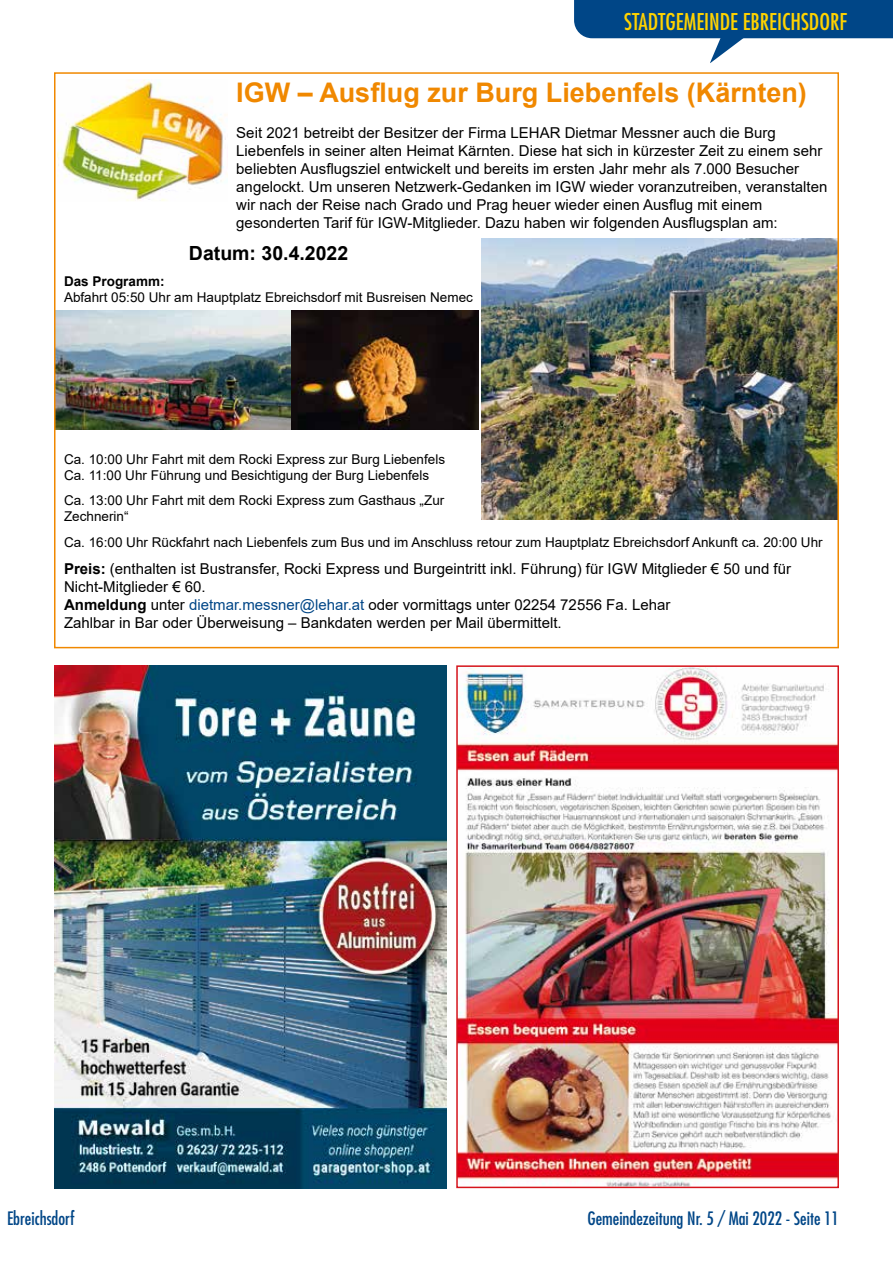
<style>
.page{position:relative;width:893px;height:1263px;background:#fff}
.page>*{position:absolute;margin:0;border:0;box-sizing:border-box;transform-origin:0 0}
.t1{font:700 27px "Arial";color:#f08800}
.t2{font:condensed 22.5px "Futura Std";color:#ffd300}
.t3{font:700 19.5px "Arial";color:#000}
.t4{font:condensed 18px "Futura Std";color:#004687}
.t5{font:15px/18px "Arial";color:#000}
.t6{font:13.5px/16.2px "Arial";color:#000}
.t7{font:700 13.5px "Arial";color:#000}
.s1{font-weight:700}
.s2{color:#004687}
</style>
<div class="page">
<svg style="left:574px;top:0;width:319px;height:63px"></svg>
<img style="left:57px;top:310px;width:421px;height:119px">
<img style="left:482px;top:238px;width:354px;height:281px">
<img style="left:54px;top:665px;width:392px;height:523px">
<img style="left:459px;top:668px;width:377px;height:517px">
<div style="left:456px;top:665px;width:383px;height:523px;border:2px solid #d5131b"></div>
<img style="left:58px;top:80px;width:170px;height:121px">
<h2 class="t2" style="left:624px;top:8px;width:225px">STADTGEMEINDE EBREICHSDORF</h2>
<h1 class="t1" style="left:236px;top:73px;width:572px">IGW – Ausflug zur Burg Liebenfels (Kärnten)</h1>
<p class="t5" style="left:236px;top:124px;width:593px">Seit 2021 betreibt der Besitzer der Firma LEHAR Dietmar Messner auch die Burg Liebenfels in seiner alten Heimat Kärnten. Diese hat sich in kürzester Zeit zu einem sehr beliebten Ausflugsziel entwickelt und bereits im ersten Jahr mehr als 7.000 Besucher angelockt. Um unseren Netzwerk-Gedanken im IGW wieder voranzutreiben, veranstalten wir nach der Reise nach Grado und Prag heuer wieder einen Ausflug mit einem gesonderten Tarif für IGW-Mitglieder. Dazu haben wir folgenden Ausflugsplan am:</p>
<h3 class="t3" style="left:189px;top:240px;width:161px">Datum: 30.4.2022</h3>
<p class="t7" style="left:64px;top:271px;width:102px">Das Programm:</p>
<p class="t6" style="left:64px;top:289px;width:410px">Abfahrt 05:50 Uhr am Hauptplatz Ebreichsdorf mit Busreisen Nemec</p>
<p class="t6" style="left:64px;top:451px;width:383px">Ca. 10:00 Uhr Fahrt mit dem Rocki Express zur Burg Liebenfels<br>Ca. 11:00 Uhr Führung und Besichtigung der Burg Liebenfels</p>
<p class="t6" style="left:64px;top:492px;width:382px">Ca. 13:00 Uhr Fahrt mit dem Rocki Express zum Gasthaus „Zur<br>Zechnerin“</p>
<p class="t6" style="left:64px;top:534px;width:760px">Ca. 16:00 Uhr Rückfahrt nach Liebenfels zum Bus und im Anschluss retour zum Hauptplatz Ebreichsdorf Ankunft ca. 20:00 Uhr</p>
<p class="t5" style="left:64px;top:559px;width:728px"><span class="s1">Preis:</span> (enthalten ist Bustransfer, Rocki Express und Burgeintritt inkl. Führung) für IGW Mitglieder € 50 und für Nicht-Mitglieder € 60.<br><span class="s1">Anmeldung</span> unter <span class="s2">dietmar.messner@lehar.at</span> oder vormittags unter 02254 72556 Fa. Lehar<br>Zahlbar in Bar oder Überweisung – Bankdaten werden per Mail übermittelt.</p>
<p class="t4" style="left:7px;top:1207px;width:69px">Ebreichsdorf</p>
<p class="t4" style="left:587px;top:1207px;width:253px">Gemeindezeitung Nr. 5 / Mai 2022 - Seite 11</p>
</div>
